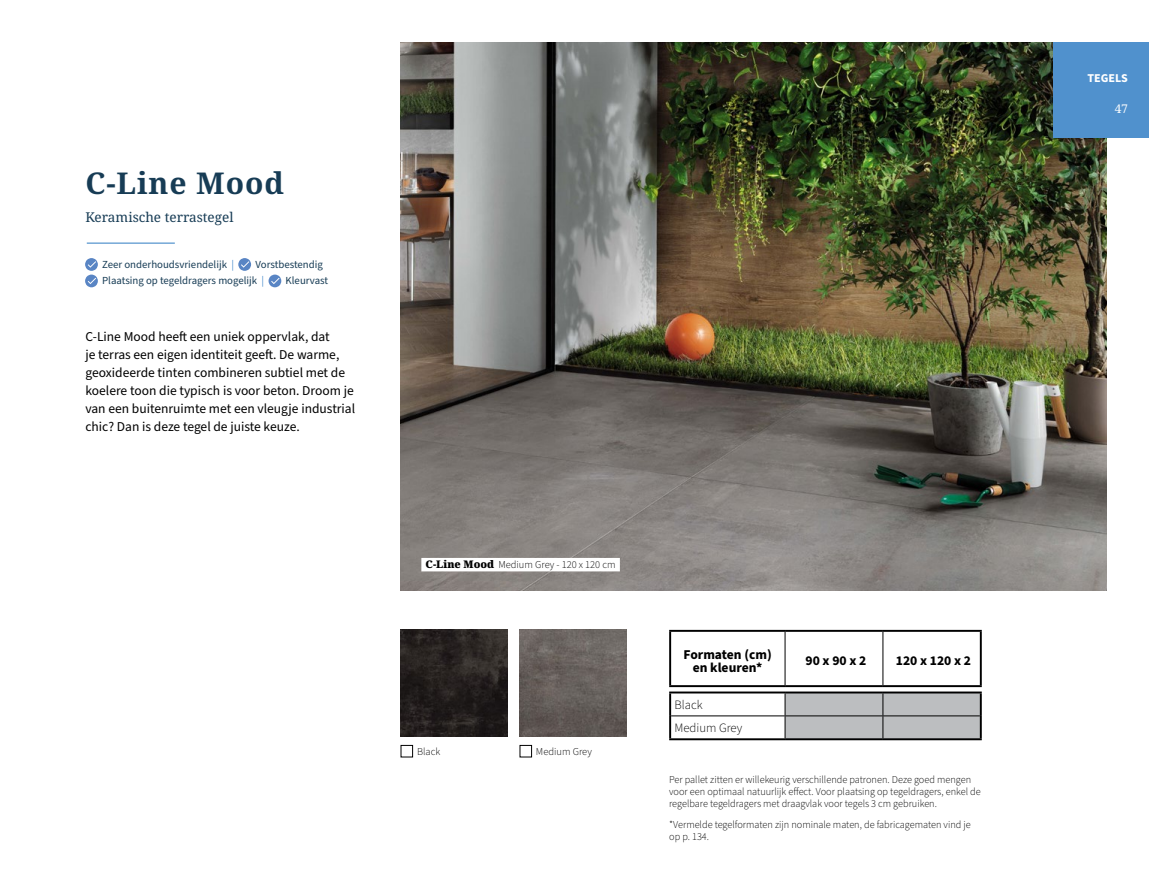
<style>
.page{position:relative;width:1149px;height:893px;background:#fff}
.page>*{position:absolute;margin:0;border:0;box-sizing:border-box;transform-origin:0 0}
.t1{font:700 30px "Noto Serif";letter-spacing:.03em;color:#173c55}
.t2{font:13.5px/18px "Source Sans Pro";color:#000}
.t3{font:700 13.5px/13.4px "Source Sans Pro";color:#000;text-align:center}
.t4{font:13.5px "Noto Serif";color:#173c55}
.t5{font:300 12.75px/23.1px "Source Sans Pro";color:#000}
.t6{font:700 12px "Source Sans Pro";color:#fff}
.t7{font:12px "Noto Serif";color:#fff}
.t8{font:10.8px/16.5px "Source Sans Pro";color:#173c55}
.t9{font:300 10.5px/12px "Source Sans Pro";color:#000}
.s1{color:#5091cd}
.s2{font-family:"Noto Serif";font-weight:900}
</style>
<div class="page">
<img style="left:400px;top:43px;width:706px;height:548px">
<div style="left:1052px;top:43px;width:96px;height:95px;background:#5091cd"></div>
<hr style="left:669px;top:630px;width:115px;height:2px;background:#000">
<hr style="left:669px;top:632px;width:2px;height:53px;background:#000">
<hr style="left:784px;top:630px;width:98px;height:2px;background:#000">
<hr style="left:882px;top:630px;width:99px;height:2px;background:#000">
<hr style="left:979px;top:632px;width:2px;height:53px;background:#000">
<hr style="left:669px;top:693px;width:2px;height:23px;background:#000">
<hr style="left:979px;top:693px;width:2px;height:23px;background:#000">
<hr style="left:669px;top:716px;width:2px;height:22px;background:#000">
<hr style="left:979px;top:716px;width:2px;height:22px;background:#000">
<svg style="left:670px;top:631px;width:310px;height:107px"></svg>
<hr style="left:669px;top:685px;width:115px;height:2px;background:#000">
<hr style="left:784px;top:685px;width:98px;height:2px;background:#000">
<hr style="left:882px;top:685px;width:99px;height:2px;background:#000">
<hr style="left:669px;top:691px;width:115px;height:2px;background:#000">
<hr style="left:784px;top:691px;width:98px;height:2px;background:#000">
<hr style="left:882px;top:691px;width:99px;height:2px;background:#000">
<hr style="left:671px;top:715px;width:113px;height:1px;background:#000">
<hr style="left:784px;top:715px;width:98px;height:1px;background:#000">
<hr style="left:882px;top:715px;width:97px;height:1px;background:#000">
<hr style="left:669px;top:738px;width:115px;height:2px;background:#000">
<hr style="left:784px;top:738px;width:98px;height:2px;background:#000">
<hr style="left:882px;top:738px;width:99px;height:2px;background:#000">
<hr style="left:87px;top:243px;width:88px;height:1px;background:#5091cd">
<svg style="left:238px;top:258px;width:13px;height:13px"></svg>
<svg style="left:85px;top:258px;width:13px;height:29px"></svg>
<svg style="left:268px;top:275px;width:13px;height:12px"></svg>
<div style="left:421px;top:558px;width:198px;height:13px;background:#fff"></div>
<img style="left:400px;top:630px;width:107px;height:107px">
<img style="left:519px;top:630px;width:107px;height:107px">
<h1 class="t1" style="left:85px;top:162px;width:200px">C-Line Mood</h1>
<p class="t4" style="left:85px;top:208px;width:149px">Keramische terrastegel</p>
<p class="t8" style="left:102px;top:256px;width:133px">Zeer onderhoudsvriendelijk <span class="s1">|</span></p>
<p class="t8" style="left:102px;top:256px;width:222px;text-indent:153px">Vorstbestendig<br>Plaatsing op tegeldragers mogelijk <span class="s1">|</span></p>
<p class="t8" style="left:285px;top:273px;width:44px">Kleurvast</p>
<p class="t2" style="left:85px;top:328px;width:271px">C-Line Mood heeft een uniek oppervlak, dat<br>je terras een eigen identiteit geeft. De warme, geoxideerde tinten combineren subtiel met de koelere toon die typisch is voor beton. Droom je van een buitenruimte met een vleugje industrial chic? Dan is deze tegel de juiste keuze.</p>
<p class="t9" style="left:425px;top:559px;width:191px"><span class="s2">C-Line Mood</span> Medium Grey - 120 x 120 cm</p>
<p class="t9" style="left:417px;top:746px;width:25px">Black</p>
<p class="t9" style="left:536px;top:746px;width:57px">Medium Grey</p>
<p class="t3" style="left:683px;top:648px;width:90px">Formaten (cm) en kleuren*</p>
<p class="t3" style="left:805px;top:655px;width:62px">90 x 90 x 2</p>
<p class="t3" style="left:895px;top:655px;width:77px">120 x 120 x 2</p>
<p class="t5" style="left:674px;top:694px;width:69px">Black<br>Medium Grey</p>
<p class="t9" style="left:669px;top:774px;width:313px">Per pallet zitten er willekeurig verschillende patronen. Deze goed mengen voor een optimaal natuurlijk effect. Voor plaatsing op tegeldragers, enkel de regelbare tegeldragers met draagvlak voor tegels 3 cm gebruiken.</p>
<p class="t9" style="left:669px;top:819px;width:303px">*Vermelde tegelformaten zijn nominale maten, de fabricagematen vind je op p. 134.</p>
<p class="t6" style="left:1087px;top:70px;width:42px">TEGELS</p>
<p class="t7" style="left:1114px;top:101px;width:15px">47</p>
</div>
